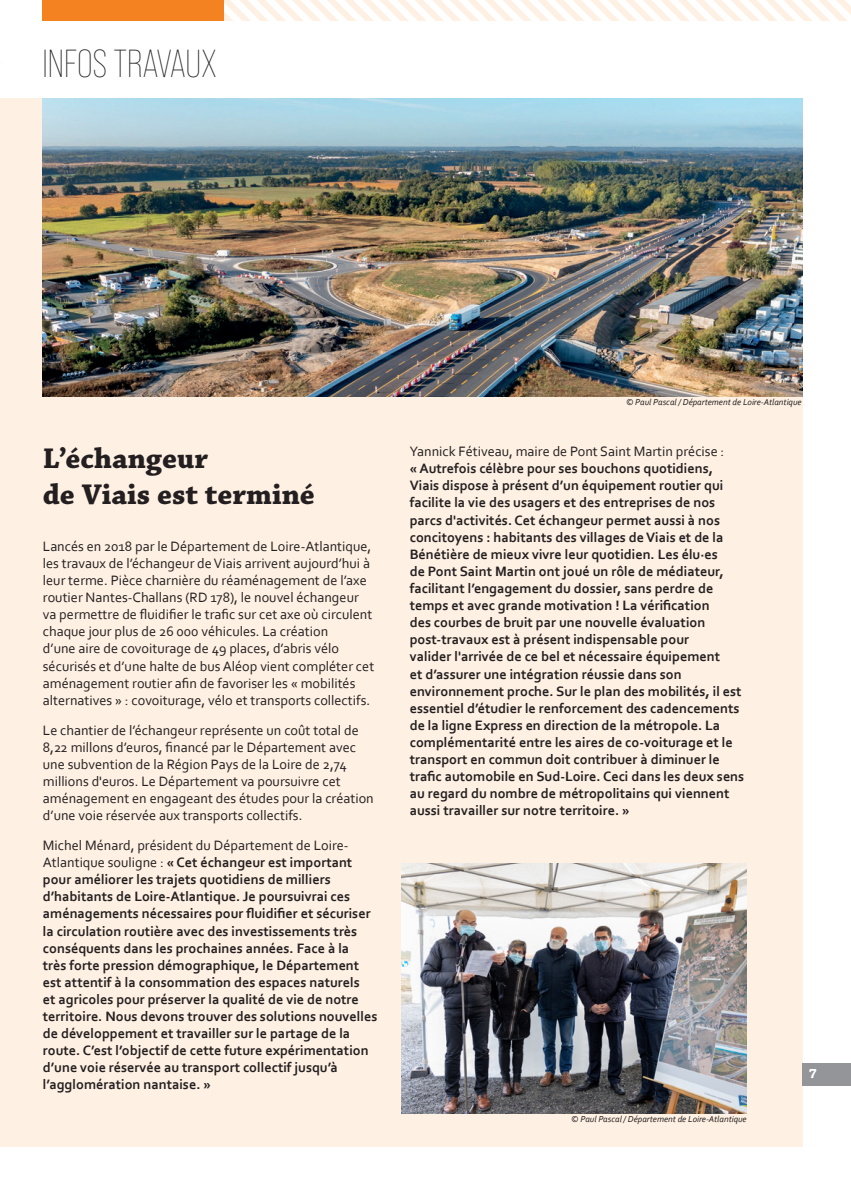
<style>
.page{position:relative;width:851px;height:1191px;background:#fff}
.page>*{position:absolute;margin:0;border:0;box-sizing:border-box;transform-origin:0 0}
.t1{font:300 39px "Bebas Neue Pro";color:#231f20}
.t2{font:700 30px/36px "Chaparral Pro";color:#231f20}
.t3{font:700 14.25px/17.1px "Corbel";color:#231f20}
.t4{font:14.25px/17.1px "Corbel";color:#231f20}
.t5{font:700 14.25px "Chaparral Pro";color:#fff}
.t6{font:italic 9px "Corbel";color:#231f20}
.s1{font-weight:400}
</style>
<div class="page">
<svg style="left:224px;top:0;width:626px;height:21px"></svg>
<div style="left:0;top:98px;width:802px;height:1047px;background:#fef0e2"></div>
<img style="left:43px;top:98px;width:759px;height:298px">
<img style="left:401px;top:863px;width:345px;height:250px">
<div style="left:43px;top:0;width:181px;height:21px;background:#f58220"></div>
<div style="left:801px;top:1063px;width:49px;height:23px;background:#939598"></div>
<h1 class="t1" style="left:43px;top:42px;width:175px">INFOS TRAVAUX</h1>
<h2 class="t2" style="left:43px;top:441px;width:273px">L’échangeur<br>de Viais est terminé</h2>
<p class="t4" style="left:43px;top:537px;width:333px">Lancés en 2018 par le Département de Loire-Atlantique, les travaux de l’échangeur de Viais arrivent aujourd’hui à leur terme. Pièce charnière du réaménagement de l’axe routier Nantes-Challans (RD 178), le nouvel échangeur va permettre de fluidifier le trafic sur cet axe où circulent chaque jour plus de 26 000 véhicules. La création<br>d’une aire de covoiturage de 49 places, d’abris vélo sécurisés et d’une halte de bus Aléop vient compléter cet aménagement routier afin de favoriser les « mobilités alternatives » : covoiturage, vélo et transports collectifs.</p>
<p class="t4" style="left:43px;top:721px;width:332px">Le chantier de l’échangeur représente un coût total de 8,22 millons d’euros, financé par le Département avec une subvention de la Région Pays de la Loire de 2,74 millions d'euros. Le Département va poursuivre cet aménagement en engageant des études pour la création d’une voie réservée aux transports collectifs.</p>
<p class="t3" style="left:43px;top:836px;width:336px"><span class="s1">Michel Ménard, président du Département de Loire-Atlantique souligne :</span> « Cet échangeur est important pour améliorer les trajets quotidiens de milliers d’habitants de Loire-Atlantique. Je poursuivrai ces aménagements nécessaires pour fluidifier et sécuriser la circulation routière avec des investissements très conséquents dans les prochaines années. Face à la<br>très forte pression démographique, le Département est attentif à la consommation des espaces naturels<br>et agricoles pour préserver la qualité de vie de notre territoire. Nous devons trouver des solutions nouvelles de développement et travailler sur le partage de la route. C’est l’objectif de cette future expérimentation d’une voie réservée au transport collectif jusqu’à l’agglomération nantaise. »</p>
<p class="t6" style="left:626px;top:396px;width:177px">© Paul Pascal / Département de Loire-Atlantique</p>
<p class="t4" style="left:409px;top:442px;width:316px">Yannick Fétiveau, maire de Pont Saint Martin précise :</p>
<p class="t3" style="left:409px;top:459px;width:336px">« Autrefois célèbre pour ses bouchons quotidiens, Viais dispose à présent d’un équipement routier qui facilite la vie des usagers et des entreprises de nos parcs d'activités. Cet échangeur permet aussi à nos concitoyens : habitants des villages de Viais et de la Bénétière de mieux vivre leur quotidien. Les élu·es<br>de Pont Saint Martin ont joué un rôle de médiateur, facilitant l’engagement du dossier, sans perdre de temps et avec grande motivation ! La vérification<br>des courbes de bruit par une nouvelle évaluation post-travaux est à présent indispensable pour<br>valider l'arrivée de ce bel et nécessaire équipement<br>et d’assurer une intégration réussie dans son environnement proche. Sur le plan des mobilités, il est essentiel d’étudier le renforcement des cadencements de la ligne Express en direction de la métropole. La complémentarité entre les aires de co-voiturage et le transport en commun doit contribuer à diminuer le trafic automobile en Sud-Loire. Ceci dans les deux sens au regard du nombre de métropolitains qui viennent aussi travailler sur notre territoire. »</p>
<p class="t6" style="left:571px;top:1113px;width:177px">© Paul Pascal / Département de Loire-Atlantique</p>
<p class="t5" style="left:808px;top:1064px;width:10px">7</p>
</div>
